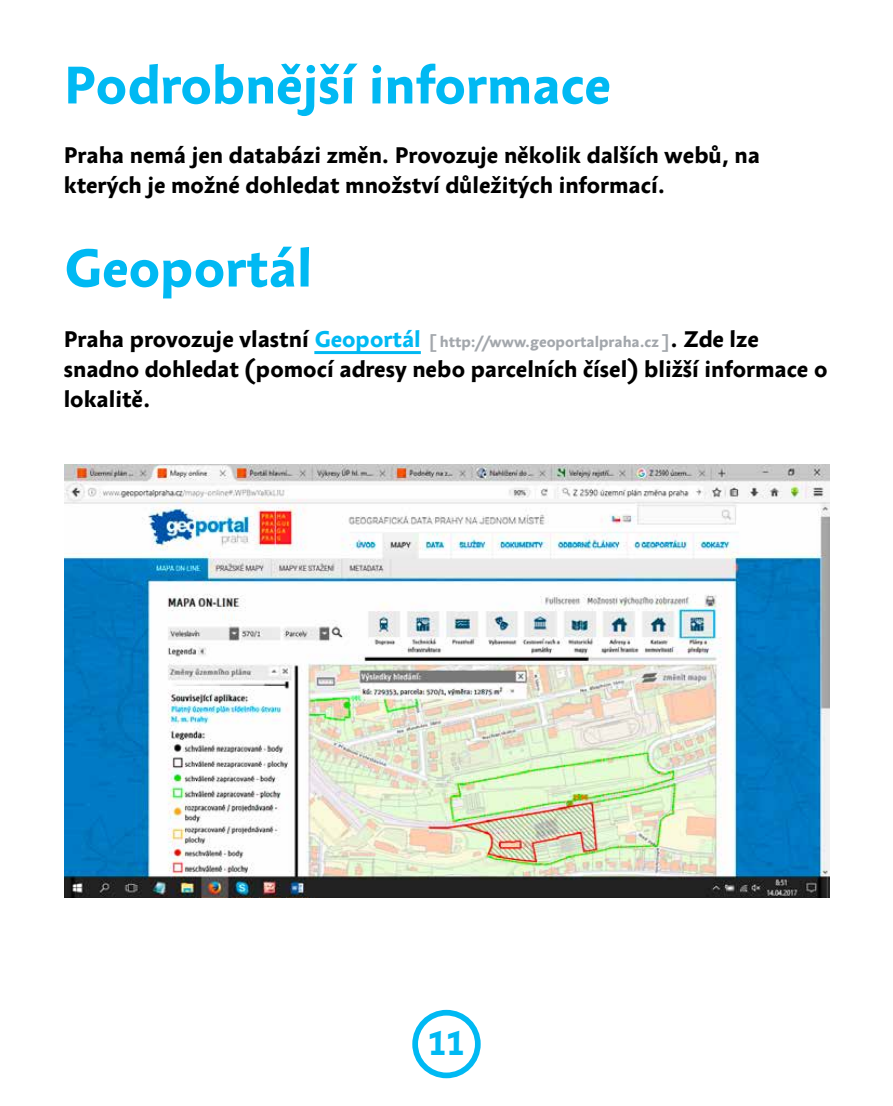
<style>
.page{position:relative;width:893px;height:1106px;background:#fff}
.page>*{position:absolute;margin:0;border:0;box-sizing:border-box;transform-origin:0 0}
.t1{font:700 52.5px "Anselm Sans";color:#00b9f3}
.t2{font:700 33px "Anselm Sans";color:#00b9f3}
.t3{font:700 22.5px/30px "Anselm Sans";color:#000}
.t4{font:700 15px "Anselm Sans";color:#a3a7ac}
.s1{font-size:22.5px;color:#000}
.s2{font-size:22.5px;color:#00b9f3}
</style>
<div class="page">
<div style="left:412px;top:1009px;width:69px;height:69px;border:6px solid #00b9f3;border-radius:50%"></div>
<hr style="left:314px;top:351px;width:107px;height:3px;background:#00b9f3">
<img style="left:65px;top:465px;width:764px;height:432px">
<h1 class="t1" style="left:64px;top:48px;width:549px">Podrobnější informace</h1>
<p class="t3" style="left:64px;top:140px;width:698px">Praha nemá jen databázi změn. Provozuje několik dalších webů, na kterých je možné dohledat množství důležitých informací.</p>
<h1 class="t1" style="left:64px;top:231px;width:250px">Geoportál</h1>
<p class="t4" style="left:64px;top:330px;width:696px"><span class="s1">Praha provozuje vlastní</span> <span class="s2">Geoportál</span> [ http://www.geoportalpraha.cz ]<span class="s1">. Zde lze</span></p>
<p class="t3" style="left:64px;top:353px;width:765px">snadno dohledat (pomocí adresy nebo parcelních čísel) bližší informace o lokalitě.</p>
<h2 class="t2" style="left:428px;top:1019px;width:38px">11</h2>
</div>
